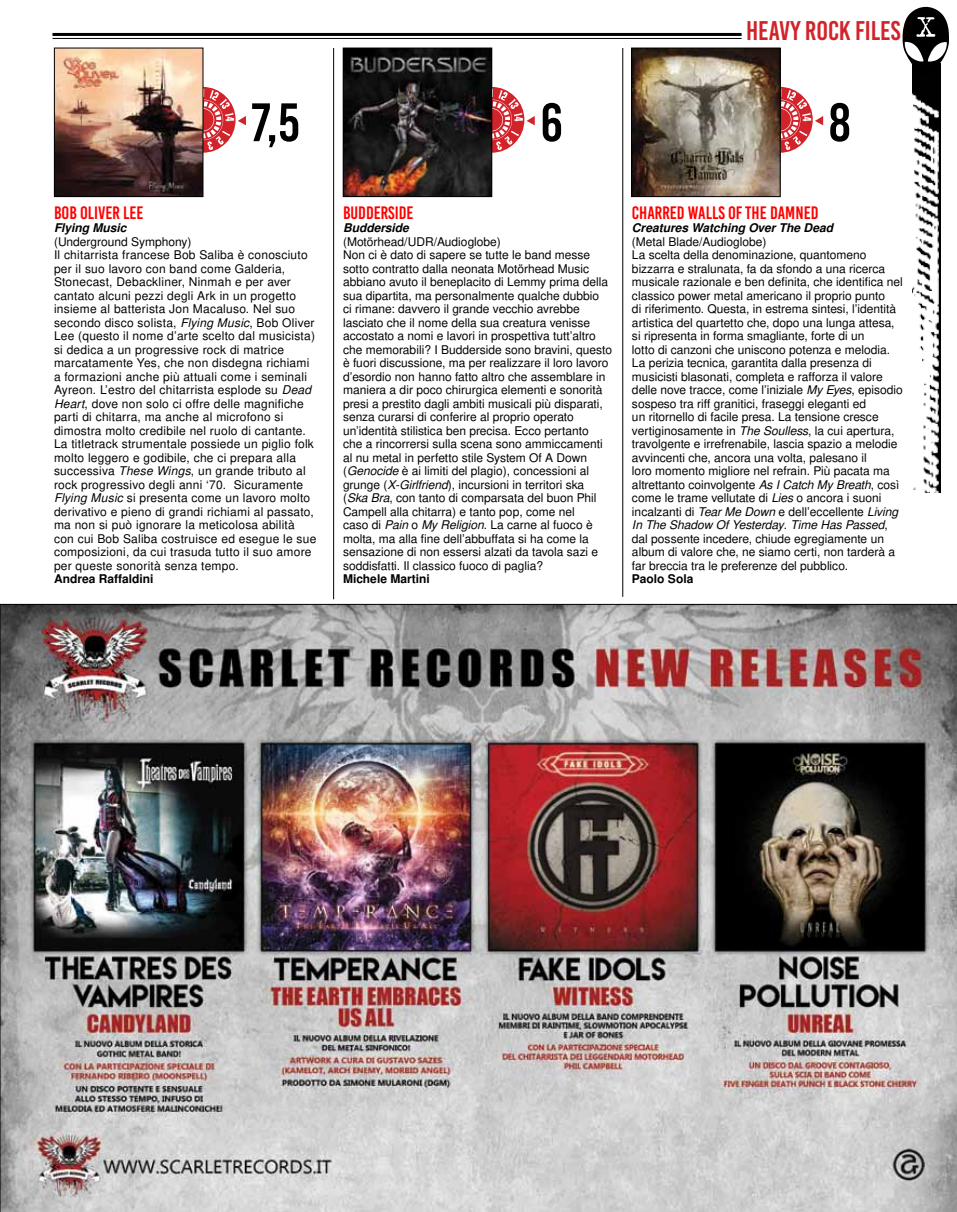
<style>
.page{position:relative;width:957px;height:1212px;background:#fff}
.page>*{position:absolute;margin:0;border:0;box-sizing:border-box;transform-origin:0 0}
.t1{font:93px "Rock Star 20";color:#d2232a}
.t2{font:54px "Bebas Kai";color:#000}
.t3{font:27px "Bebas Kai";color:#d2232a}
.t4{font:18px "Bebas Kai";color:#f00}
.t5{font:12px/13.5px "Nimbus San L";color:#000}
.t6{font:12px/13.5px "Nimbus San L";letter-spacing:.02em;color:#000}
.t7{font:italic 700 12px "Nimbus San L";color:#000}
.t8{font:700 12px "Nimbus San L";color:#000}
.s1{font-style:italic}
</style>
<div class="page">
<hr style="left:333px;top:48px;width:1px;height:551px;background:#000">
<hr style="left:622px;top:48px;width:1px;height:549px;background:#000">
<img style="left:56px;top:50px;width:145px;height:145px">
<div style="left:54px;top:48px;width:149px;height:149px;border:1px solid #000"></div>
<img style="left:345px;top:50px;width:145px;height:145px">
<div style="left:343px;top:48px;width:149px;height:149px;border:1px solid #000"></div>
<img style="left:633px;top:50px;width:145px;height:145px">
<div style="left:631px;top:48px;width:149px;height:149px;border:1px solid #000"></div>
<img style="left:912px;top:77px;width:28px;height:415px">
<hr style="left:52px;top:33px;width:689px;height:3px;background:#000">
<hr style="left:52px;top:38px;width:689px;height:1px;background:#000">
<img style="left:0;top:604px;width:957px;height:608px">
<svg style="left:744px;top:47px;width:197px;height:30px"></svg>
<h1 class="t1" style="left:249px;top:86px;width:70px;rotate:90deg">p</h1>
<h2 class="t2" style="left:251px;top:93px;width:50px">7,5</h2>
<h3 class="t4" style="left:54px;top:203px;width:91px">BOB OLIVER LEE</h3>
<p class="t7" style="left:54px;top:219px;width:74px">Flying Music</p>
<p class="t6" style="left:54px;top:234px;width:264px">(Underground Symphony)<br>Il chitarrista francese Bob Saliba è conosciuto per il suo lavoro con band come Galderia, Stonecast, Debackliner, Ninmah e per aver cantato alcuni pezzi degli Ark in un progetto insieme al batterista Jon Macaluso. Nel suo secondo disco solista, <span class="s1">Flying Music</span>, Bob Oliver Lee (questo il nome d’arte scelto dal musicista) si dedica a un progressive rock di matrice marcatamente Yes, che non disdegna richiami a formazioni anche più attuali come i seminali Ayreon. L’estro del chitarrista esplode su <span class="s1">Dead Heart</span>, dove non solo ci offre delle magnifiche parti di chitarra, ma anche al microfono si dimostra molto credibile nel ruolo di cantante.<br>La titletrack strumentale possiede un piglio folk molto leggero e godibile, che ci prepara alla successiva <span class="s1">These Wings</span>, un grande tributo al rock progressivo degli anni ‘70. Sicuramente <span class="s1">Flying Music</span> si presenta come un lavoro molto derivativo e pieno di grandi richiami al passato, ma non si può ignorare la meticolosa abilità con cui Bob Saliba costruisce ed esegue le sue composizioni, da cui trasuda tutto il suo amore per queste sonorità senza tempo.</p>
<p class="t8" style="left:54px;top:570px;width:101px">Andrea Raffaldini</p>
<h1 class="t1" style="left:537px;top:86px;width:70px;rotate:90deg">p</h1>
<h2 class="t2" style="left:540px;top:93px;width:24px">6</h2>
<h3 class="t3" style="left:746px;top:16px;width:156px">HEAVY ROCK FILES</h3>
<h1 class="t1" style="left:826px;top:86px;width:70px;rotate:90deg">p</h1>
<h2 class="t2" style="left:828px;top:93px;width:24px">8</h2>
<h3 class="t4" style="left:343px;top:203px;width:72px">BUDDERSIDE</h3>
<p class="t7" style="left:343px;top:219px;width:67px">Budderside</p>
<p class="t5" style="left:343px;top:234px;width:270px">(Motörhead/UDR/Audioglobe)<br>Non ci è dato di sapere se tutte le band messe sotto contratto dalla neonata Motörhead Music abbiano avuto il beneplacito di Lemmy prima della sua dipartita, ma personalmente qualche dubbio<br>ci rimane: davvero il grande vecchio avrebbe lasciato che il nome della sua creatura venisse accostato a nomi e lavori in prospettiva tutt’altro che memorabili? I Budderside sono bravini, questo è fuori discussione, ma per realizzare il loro lavoro d’esordio non hanno fatto altro che assemblare in maniera a dir poco chirurgica elementi e sonorità presi a prestito dagli ambiti musicali più disparati, senza curarsi di conferire al proprio operato un’identità stilistica ben precisa. Ecco pertanto<br>che a rincorrersi sulla scena sono ammiccamenti al nu metal in perfetto stile System Of A Down (<span class="s1">Genocide</span> è ai limiti del plagio), concessioni al grunge (<span class="s1">X-Girlfriend</span>), incursioni in territori ska<br>(<span class="s1">Ska Bra</span>, con tanto di comparsata del buon Phil Campell alla chitarra) e tanto pop, come nel<br>caso di <span class="s1">Pain</span> o <span class="s1">My Religion</span>. La carne al fuoco è molta, ma alla fine dell’abbuffata si ha come la sensazione di non essersi alzati da tavola sazi e soddisfatti. Il classico fuoco di paglia?</p>
<p class="t8" style="left:343px;top:570px;width:88px">Michele Martini</p>
<h3 class="t4" style="left:632px;top:203px;width:188px">CHARRED WALLS OF THE DAMNED</h3>
<p class="t7" style="left:632px;top:219px;width:203px">Creatures Watching Over The Dead</p>
<p class="t5" style="left:632px;top:234px;width:272px">(Metal Blade/Audioglobe)<br>La scelta della denominazione, quantomeno bizzarra e stralunata, fa da sfondo a una ricerca musicale razionale e ben definita, che identifica nel classico power metal americano il proprio punto<br>di riferimento. Questa, in estrema sintesi, l’identità artistica del quartetto che, dopo una lunga attesa, si ripresenta in forma smagliante, forte di un<br>lotto di canzoni che uniscono potenza e melodia.<br>La perizia tecnica, garantita dalla presenza di musicisti blasonati, completa e rafforza il valore delle nove tracce, come l’iniziale <span class="s1">My Eyes</span>, episodio sospeso tra riff granitici, fraseggi eleganti ed<br>un ritornello di facile presa. La tensione cresce vertiginosamente in <span class="s1">The Soulless</span>, la cui apertura, travolgente e irrefrenabile, lascia spazio a melodie avvincenti che, ancora una volta, palesano il<br>loro momento migliore nel refrain. Più pacata ma altrettanto coinvolgente <span class="s1">As I Catch My Breath</span>, così come le trame vellutate di <span class="s1">Lies</span> o ancora i suoni incalzanti di <span class="s1">Tear Me Down</span> e dell’eccellente <span class="s1">Living In The Shadow Of Yesterday</span>. <span class="s1">Time Has Passed</span>, dal possente incedere, chiude egregiamente un album di valore che, ne siamo certi, non tarderà a far breccia tra le preferenze del pubblico.</p>
<p class="t8" style="left:632px;top:570px;width:63px">Paolo Sola</p>
</div>
